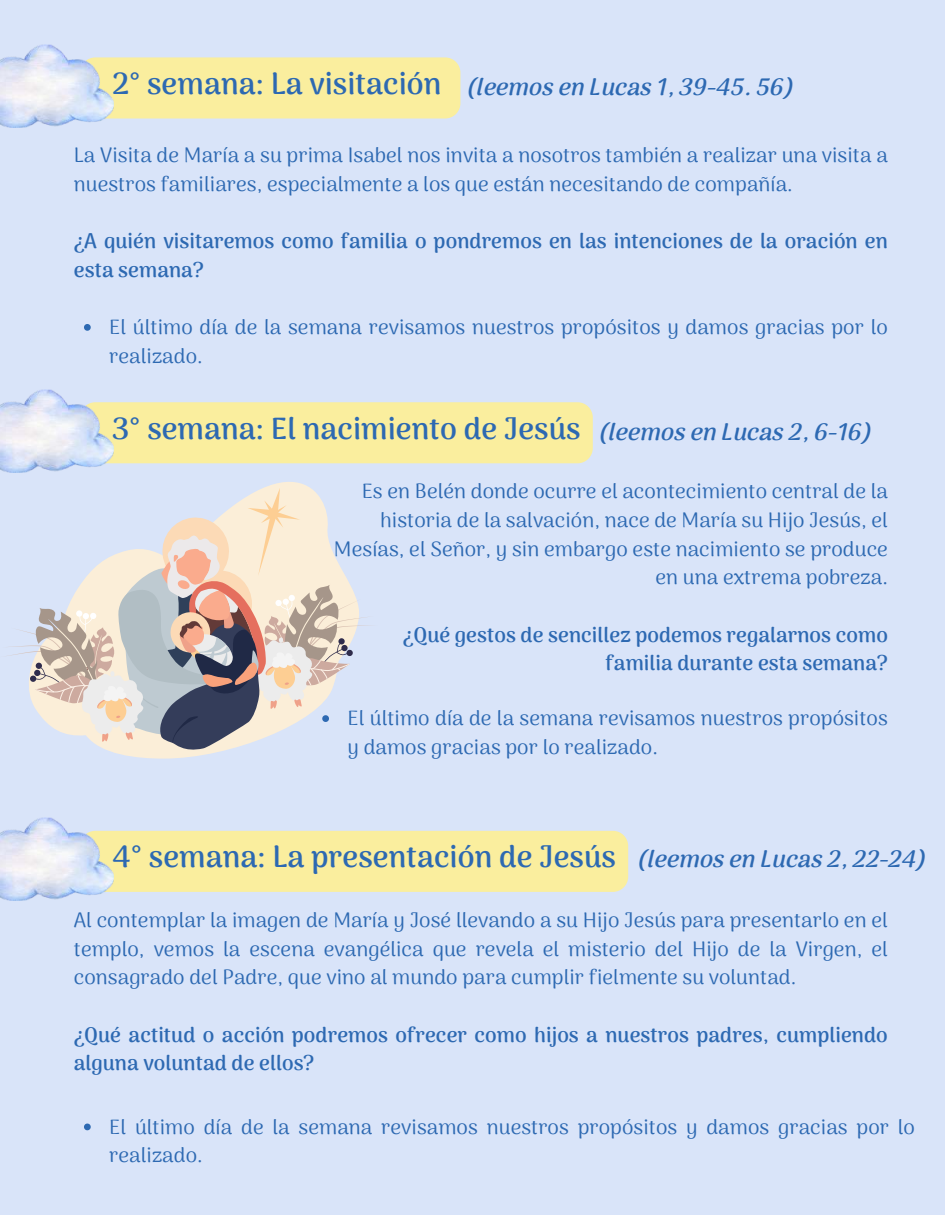
<style>
.page{position:relative;width:945px;height:1215px;background:#d9e4f9}
.page>*{position:absolute;margin:0;border:0;box-sizing:border-box;transform-origin:0 0}
.t1{font:700 30.38px "Arima Madurai";letter-spacing:.005em;color:#2d69b2}
.t2{font:23.62px "CA Generated";letter-spacing:.005em;color:#2d69b2}
.t3{font:20.93px/28.8px "Arima Madurai";letter-spacing:.005em;color:#2d69b2}
.t4{font:700 20.93px/28.8px "Arima Madurai";letter-spacing:.005em;color:#2d69b2}
.s1{font-family:"CA Generated";font-weight:400;font-size:23.62px}
</style>
<div class="page">
<div style="left:114px;top:57px;width:346px;height:62px;background:#faee9e"></div>
<img style="left:0;top:45px;width:114px;height:82px">
<div style="left:80px;top:402px;width:513px;height:61px;background:#faee9e;border-radius:15px"></div>
<img style="left:0;top:389px;width:114px;height:83px">
<svg style="left:117px;top:482px;width:193px;height:277px"></svg>
<svg style="left:84px;top:324px;width:7px;height:7px"></svg>
<svg style="left:8px;top:488px;width:362px;height:265px"></svg>
<div style="left:80px;top:831px;width:548px;height:61px;background:#faee9e;border-radius:15px"></div>
<img style="left:0;top:818px;width:114px;height:83px">
<svg style="left:84px;top:1124px;width:7px;height:6px"></svg>
<h1 class="t1" style="left:112px;top:66px;width:331px">2° semana: La visitación</h1>
<p class="t2" style="left:467px;top:73px;width:329px">(leemos en Lucas 1, 39-45. 56)</p>
<p class="t3" style="left:74px;top:140px;width:816px">La Visita de María a su prima Isabel nos invita a nosotros también a realizar una visita a nuestros familiares, especialmente a los que están necesitando de compañía.</p>
<p class="t4" style="left:74px;top:226px;width:815px">¿A quién visitaremos como familia o pondremos en las intenciones de la oración en esta semana?</p>
<p class="t3" style="left:109px;top:312px;width:780px">El último día de la semana revisamos nuestros propósitos y damos gracias por lo realizado.</p>
<h1 class="t1" style="left:112px;top:410px;width:470px">3° semana: El nacimiento de Jesús</h1>
<p class="t2" style="left:599px;top:418px;width:275px">(leemos en Lucas 2, 6-16)</p>
<p class="t3" style="left:334px;top:477px;width:555px;text-align:right">Es en Belén donde ocurre el acontecimiento central de la historia de la salvación, nace de María su Hijo Jesús, el Mesías, el Señor, y sin embargo este nacimiento se produce en una extrema pobreza.</p>
<p class="t4" style="left:403px;top:620px;width:486px;text-align:right">¿Qué gestos de sencillez podemos regalarnos como familia durante esta semana?</p>
<p class="t3" style="left:348px;top:704px;width:542px">El último día de la semana revisamos nuestros propósitos y damos gracias por lo realizado.</p>
<h1 class="t1" style="left:112px;top:839px;width:816px">4° semana: La presentación de Jesús <span class="s1">(leemos en Lucas 2, 22-24)</span></h1>
<p class="t3" style="left:74px;top:905px;width:815px;text-align:justify">Al contemplar la imagen de María y José llevando a su Hijo Jesús para presentarlo en el templo, vemos la escena evangélica que revela el misterio del Hijo de la Virgen, el consagrado del Padre, que vino al mundo para cumplir fielmente su voluntad.</p>
<p class="t4" style="left:74px;top:1020px;width:816px">¿Qué actitud o acción podremos ofrecer como hijos a nuestros padres, cumpliendo alguna voluntad de ellos?</p>
<p class="t3" style="left:109px;top:1112px;width:807px">El último día de la semana revisamos nuestros propósitos y damos gracias por lo realizado.</p>
</div>
